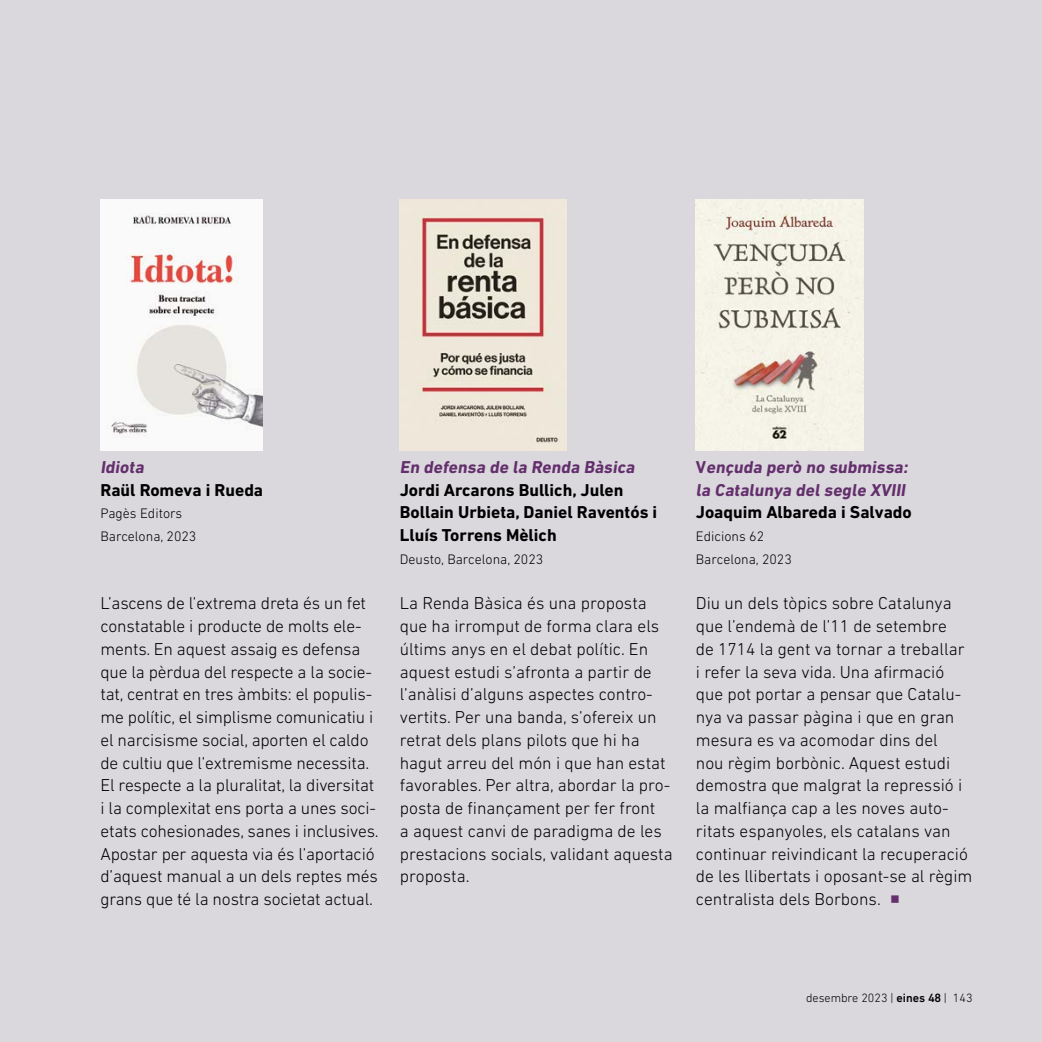
<style>
.page{position:relative;width:1042px;height:1042px;background:#fff}
.page>*{position:absolute;margin:0;border:0;box-sizing:border-box;transform-origin:0 0}
.t1{font:300 17.5px/22.8px "DIN Next LT Pro";color:#000}
.t2{font:700 17.5px/22.8px "DIN Next LT Pro";color:#000}
.t3{font:700 17.5px/22.8px "DIN Next LT Pro";color:#632f6c}
.t4{font:300 14px/22.8px "DIN Next LT Pro";color:#000}
.t5{font:300 12.25px "DIN Next LT Pro";color:#000}
.s1{font-weight:500}
</style>
<div class="page">
<div style="left:1px;top:1px;width:1041px;height:1041px;background:#dad7dd"></div>
<img style="left:100px;top:200px;width:163px;height:250px">
<img style="left:400px;top:200px;width:167px;height:250px">
<img style="left:696px;top:200px;width:167px;height:250px">
<p class="t3" style="left:100px;top:455px;width:48px">Idiota</p>
<p class="t2" style="left:100px;top:478px;width:164px">Raül Romeva i Rueda</p>
<p class="t4" style="left:100px;top:502px;width:97px">Pagès Editors<br>Barcelona, 2023</p>
<p class="t1" style="left:100px;top:592px;width:280px">L’ascens de l’extrema dreta és un fet constatable i producte de molts ele&shy;ments. En aquest assaig es defensa que la pèrdua del respecte a la socie&shy;tat, centrat en tres àmbits: el populis&shy;me polític, el simplisme comunicatiu i el narcisisme social, aporten el caldo de cultiu que l’extremisme necessita.<br>El respecte a la pluralitat, la diversitat i la complexitat ens porta a unes soci&shy;etats cohesionades, sanes i inclusives.<br>Apostar per aquesta via és l’aportació d’aquest manual a un dels reptes més grans que té la nostra societat actual.</p>
<p class="t3" style="left:400px;top:455px;width:239px">En defensa de la Renda Bàsica</p>
<p class="t2" style="left:400px;top:478px;width:259px">Jordi Arcarons Bullich, Julen<br>Bollain Urbieta, Daniel Raventós i<br>Lluís Torrens Mèlich</p>
<p class="t4" style="left:400px;top:547px;width:145px">Deusto, Barcelona, 2023</p>
<p class="t1" style="left:400px;top:592px;width:274px">La Renda Bàsica és una proposta que ha irromput de forma clara els últims anys en el debat polític. En aquest estudi s’afronta a partir de l’anàlisi d’alguns aspectes contro&shy;vertits. Per una banda, s’ofereix un retrat dels plans pilots que hi ha hagut arreu del món i que han estat favorables. Per altra, abordar la pro&shy;posta de finançament per fer front<br>a aquest canvi de paradigma de les prestacions socials, validant aquesta proposta.</p>
<p class="t3" style="left:696px;top:455px;width:216px">Vençuda però no submissa: la Catalunya del segle XVIII</p>
<p class="t2" style="left:696px;top:501px;width:217px">Joaquim Albareda i Salvado</p>
<p class="t4" style="left:696px;top:525px;width:97px">Edicions 62<br>Barcelona, 2023</p>
<p class="t1" style="left:696px;top:592px;width:278px">Diu un dels tòpics sobre Catalunya que l’endemà de l’11 de setembre<br>de 1714 la gent va tornar a treballar i refer la seva vida. Una afirmació que pot portar a pensar que Catalu&shy;nya va passar pàgina i que en gran mesura es va acomodar dins del<br>nou règim borbònic. Aquest estudi demostra que malgrat la repressió i la malfiança cap a les noves auto&shy;ritats espanyoles, els catalans van continuar reivindicant la recuperació de les llibertats i oposant-se al règim centralista dels Borbons.</p>
<p class="t5" style="left:806px;top:990px;width:168px">desembre 2023 | <span class="s1">eines 48</span> | 143</p>
</div>
